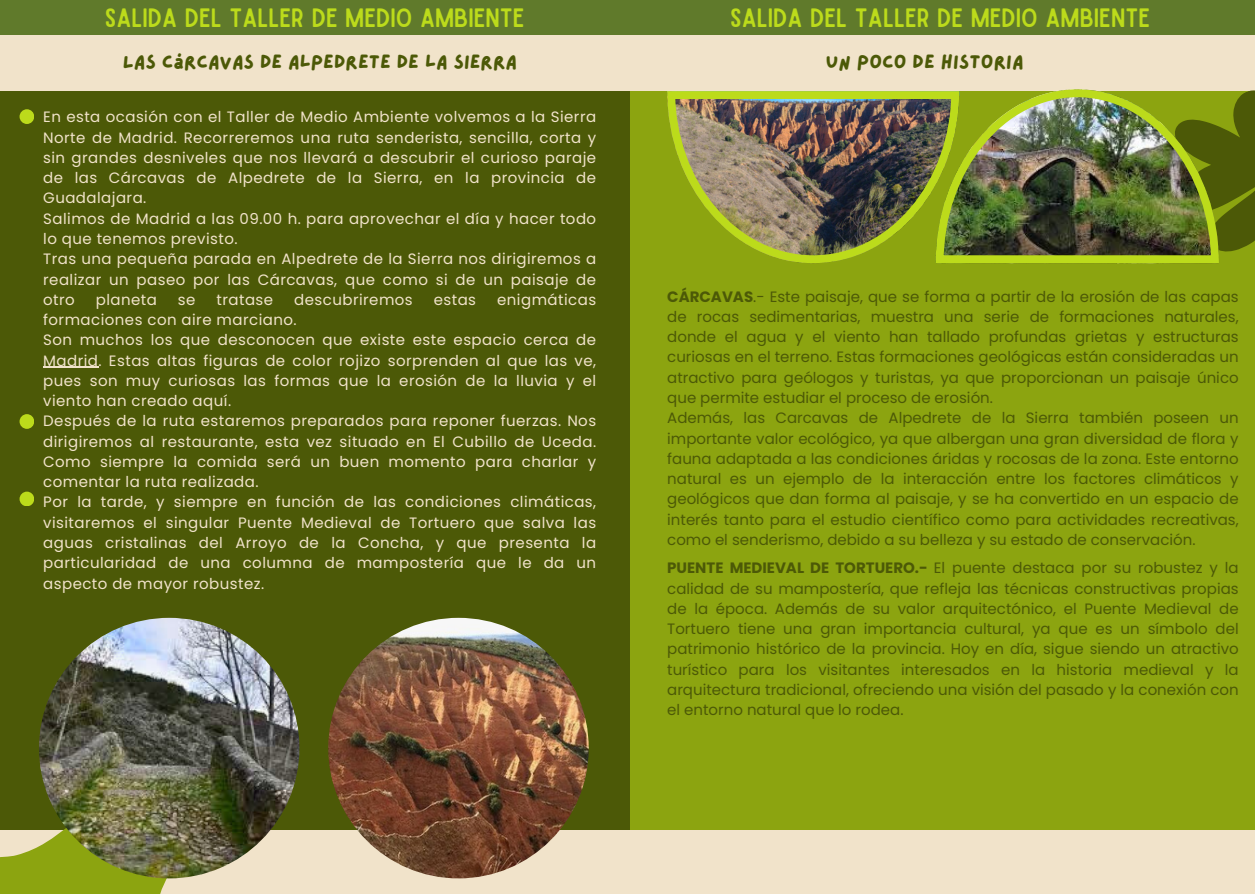
<style>
.page{position:relative;width:1255px;height:894px;background:#fff}
.page>*{position:absolute;margin:0;border:0;box-sizing:border-box;transform-origin:0 0}
.t1{font:25.35px "Sailors";color:#bcdb1b}
.t2{font:19.65px "Lazydog";color:#4c5907}
.t3{font:15px/20.2px "Poppins";color:#4c5907;text-align:justify}
.t4{font:15px/20.2px "Poppins";letter-spacing:.03em;color:#f1e3ca;text-align:justify}
.s1{font-weight:700}
</style>
<div class="page">
<div style="left:0;top:0;width:1254px;height:893px;background:#f1e3ca"></div>
<div style="left:603px;top:91px;width:651px;height:738px;background:#8ca410"></div>
<img style="left:667px;top:91px;width:268px;height:172px">
<div style="left:0;top:91px;width:629px;height:738px;background:#4c5907"></div>
<svg style="left:1218px;top:90px;width:36px;height:173px"></svg>
<svg style="left:0;top:802px;width:182px;height:91px"></svg>
<div style="left:20px;top:414px;width:14px;height:15px;background:#bcdb1b;border-radius:50%"></div>
<div style="left:20px;top:491px;width:14px;height:15px;background:#bcdb1b;border-radius:50%"></div>
<div style="left:20px;top:109px;width:14px;height:15px;background:#bcdb1b;border-radius:50%"></div>
<div style="left:0;top:0;width:1254px;height:35px;background:#607a2b"></div>
<img style="left:39px;top:617px;width:260px;height:261px;border-radius:50%">
<img style="left:328px;top:617px;width:260px;height:261px;border-radius:50%">
<img style="left:935px;top:90px;width:283px;height:173px">
<hr style="left:43px;top:366px;width:55px;height:2px;background:#f1e3ca">
<p class="t1" style="left:105px;top:9px;width:421px">SALIDA DEL TALLER DE MEDIO AMBIENTE</p>
<p class="t1" style="left:730px;top:9px;width:421px">SALIDA DEL TALLER DE MEDIO AMBIENTE</p>
<p class="t2" style="left:123px;top:52px;width:395px">LAS CÁRCAVAS DE ALPEDRETE DE LA SIERRA</p>
<p class="t2" style="left:825px;top:52px;width:199px">UN POCO DE HISTORIA</p>
<p class="t4" style="left:43px;top:107px;width:554px">En esta ocasión con el Taller de Medio Ambiente volvemos a la Sierra Norte de Madrid. Recorreremos una ruta senderista, sencilla, corta y sin grandes desniveles que nos llevará a descubrir el curioso paraje de las Cárcavas de Alpedrete de la Sierra, en la provincia de Guadalajara.</p>
<p class="t4" style="left:43px;top:208px;width:554px">Salimos de Madrid a las 09.00 h. para aprovechar el día y hacer todo lo que tenemos previsto.</p>
<p class="t4" style="left:43px;top:249px;width:554px">Tras una pequeña parada en Alpedrete de la Sierra nos dirigiremos a realizar un paseo por las Cárcavas, que como si de un paisaje de otro</p>
<p class="t4" style="left:96px;top:289px;width:63px">planeta</p>
<p class="t4" style="left:178px;top:289px;width:19px">se</p>
<p class="t4" style="left:216px;top:289px;width:58px">tratase</p>
<p class="t4" style="left:294px;top:289px;width:120px">descubriremos</p>
<p class="t4" style="left:434px;top:289px;width:44px">estas</p>
<p class="t4" style="left:497px;top:289px;width:101px">enigmáticas</p>
<p class="t4" style="left:43px;top:309px;width:255px">formaciones con aire marciano.</p>
<p class="t4" style="left:43px;top:330px;width:554px">Son muchos los que desconocen que existe este espacio cerca de Madrid. Estas altas figuras de color rojizo sorprenden al que las ve, pues son muy curiosas las formas que la erosión de la lluvia y el viento han creado aquí.</p>
<p class="t4" style="left:43px;top:411px;width:554px">Después de la ruta estaremos preparados para reponer fuerzas. Nos dirigiremos al restaurante, esta vez situado en El Cubillo de Uceda.<br>Como siempre la comida será un buen momento para charlar y comentar la ruta realizada.</p>
<p class="t4" style="left:43px;top:492px;width:554px">Por la tarde, y siempre en función de las condiciones climáticas, visitaremos el singular Puente Medieval de Tortuero que salva las aguas cristalinas del Arroyo de la Concha, y que presenta la particularidad de una columna de mampostería que le da un aspecto de mayor robustez.</p>
<p class="t3" style="left:667px;top:286px;width:573px"><span class="s1">CÁRCAVAS</span>.- Este paisaje, que se forma a partir de la erosión de las capas de rocas sedimentarias, muestra una serie de formaciones naturales, donde el agua y el viento han tallado profundas grietas y estructuras curiosas en el terreno. Estas formaciones geológicas están consideradas un atractivo para geólogos y turistas, ya que proporcionan un paisaje único que permite estudiar el proceso de erosión.</p>
<p class="t3" style="left:667px;top:408px;width:573px">Además, las Carcavas de Alpedrete de la Sierra también poseen un importante valor ecológico, ya que albergan una gran diversidad de flora y fauna adaptada a las condiciones áridas y rocosas de la zona. Este entorno natural es un ejemplo de la interacción entre los factores climáticos y geológicos que dan forma al paisaje, y se ha convertido en un espacio de interés tanto para el estudio científico como para actividades recreativas, como el senderismo, debido a su belleza y su estado de conservación.</p>
<p class="t3" style="left:667px;top:558px;width:573px"><span class="s1">PUENTE MEDIEVAL DE TORTUERO.-</span> El puente destaca por su robustez y la calidad de su mampostería, que refleja las técnicas constructivas propias de la época. Además de su valor arquitectónico, el Puente Medieval de Tortuero tiene una gran importancia cultural, ya que es un símbolo del patrimonio histórico de la provincia. Hoy en día, sigue siendo un atractivo turístico para los visitantes interesados en la historia medieval y la arquitectura tradicional, ofreciendo una visión del pasado y la conexión con el entorno natural que lo rodea.</p>
</div>
